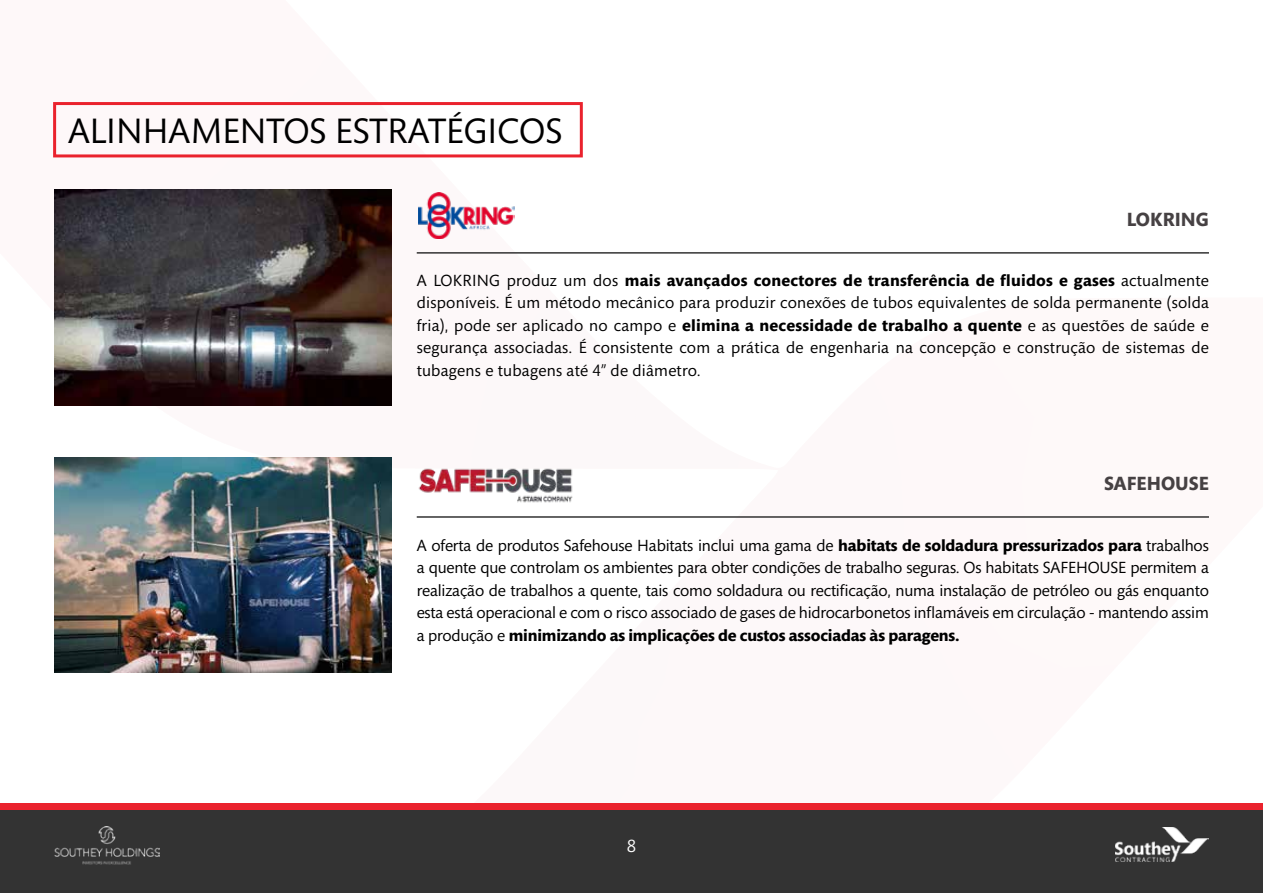
<style>
.page{position:relative;width:1263px;height:893px;background:#fff}
.page>*{position:absolute;margin:0;border:0;box-sizing:border-box;transform-origin:0 0}
.t1{font:36px "Mundo Sans Std";color:#000}
.t2{font:700 19.5px "Mundo Sans Std";color:#464143}
.t3{font:18px "Mundo Sans Std";color:#fff}
.t4{font:16.5px/22.5px "Mundo Sans Std";letter-spacing:-.005em;color:#000;text-align:justify}
.s1{font-weight:700}
</style>
<div class="page">
<div style="left:0;top:806px;width:1263px;height:87px;background:#333"></div>
<img style="left:54px;top:827px;width:106px;height:37px">
<img style="left:1115px;top:828px;width:94px;height:34px">
<div style="left:0;top:804px;width:1263px;height:6px;background:#ea222d"></div>
<img style="left:54px;top:457px;width:338px;height:216px">
<img style="left:54px;top:190px;width:338px;height:215px">
<img style="left:418px;top:193px;width:96px;height:46px">
<img style="left:418px;top:468px;width:155px;height:35px">
<hr style="left:417px;top:252px;width:792px;height:2px;background:#333">
<hr style="left:417px;top:516px;width:792px;height:2px;background:#333">
<div style="left:53px;top:102px;width:530px;height:55px;border:3px solid #ea222d"></div>
<h1 class="t1" style="left:68px;top:112px;width:496px">ALINHAMENTOS ESTRATÉGICOS</h1>
<p class="t2" style="left:1127px;top:209px;width:84px">LOKRING</p>
<p class="t4" style="left:417px;top:269px;width:794px">A LOKRING produz um dos <span class="s1">mais avançados conectores de transferência de fluidos e gases</span> actualmente disponíveis. É um método mecânico para produzir conexões de tubos equivalentes de solda permanente (solda fria), pode ser aplicado no campo e <span class="s1">elimina a necessidade de trabalho a quente</span> e as questões de saúde e segurança associadas. É consistente com a prática de engenharia na concepção e construção de sistemas de tubagens e tubagens até 4” de diâmetro.</p>
<p class="t2" style="left:1104px;top:473px;width:106px">SAFEHOUSE</p>
<p class="t4" style="left:417px;top:534px;width:794px">A oferta de produtos Safehouse Habitats inclui uma gama de <span class="s1">habitats de soldadura pressurizados para</span> trabalhos a quente que controlam os ambientes para obter condições de trabalho seguras. Os habitats SAFEHOUSE permitem a realização de trabalhos a quente, tais como soldadura ou rectificação, numa instalação de petróleo ou gás enquanto esta está operacional e com o risco associado de gases de hidrocarbonetos inflamáveis em circulação - mantendo assim a produção e <span class="s1">minimizando as implicações de custos associadas às paragens.</span></p>
<p class="t3" style="left:627px;top:836px;width:11px">8</p>
</div>
